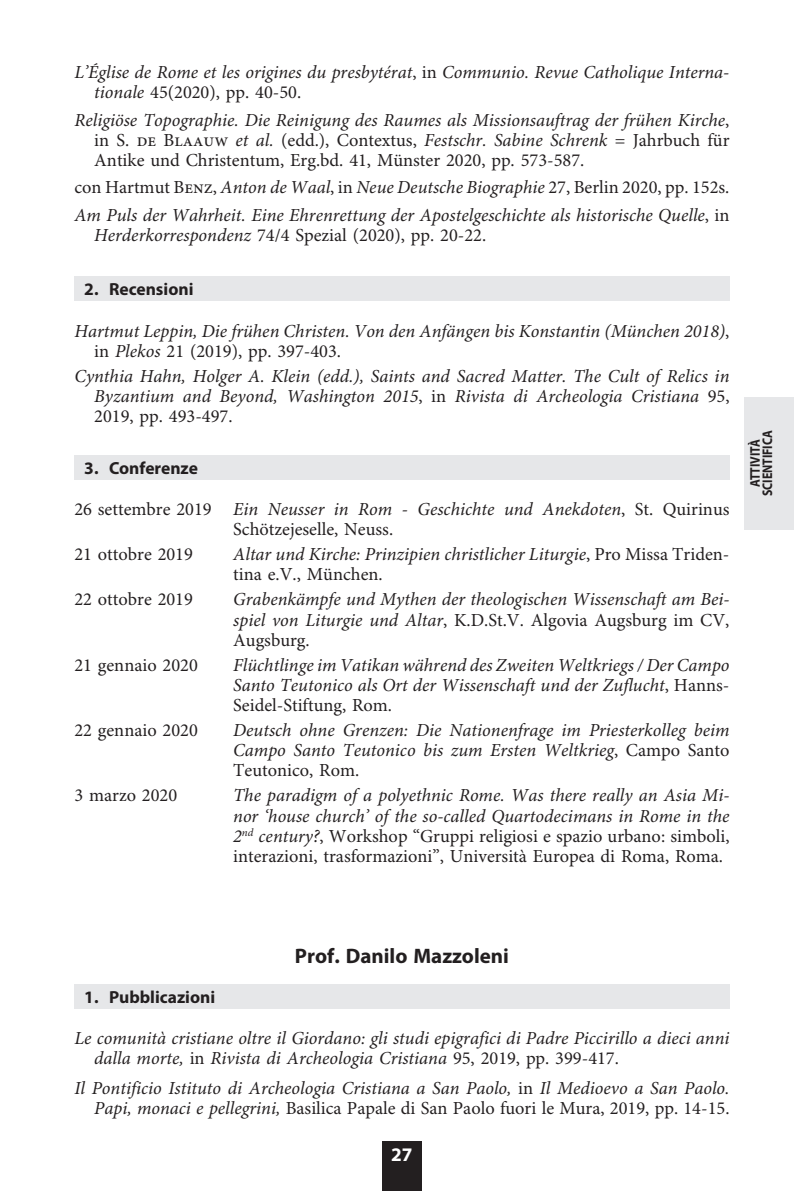
<style>
.page{position:relative;width:794px;height:1191px;background:#fff}
.page>*{position:absolute;margin:0;border:0;box-sizing:border-box;transform-origin:0 0}
.t1{font:700 21px "Myriad Pro";color:#231f20}
.t2{font:700 19.25px "Myriad Pro";color:#fff}
.t3{font:italic 18.38px/20.1px "Minion Pro";color:#231f20;text-align:justify}
.t4{font:18.38px/20.1px "Minion Pro";color:#231f20}
.t5{font:700 17.5px "Myriad Pro";color:#231f20}
.t6{font:700 14px/12.2px "Myriad Pro";color:#231f20;text-align:center;scale:.85 1}
.s1{font-style:normal}
.s2{font-style:italic}
</style>
<div class="page">
<div style="left:744px;top:397px;width:50px;height:132px;background:#e6e7e9"></div>
<div style="left:382px;top:1141px;width:40px;height:49px;background:#231f20"></div>
<div style="left:74px;top:276px;width:655px;height:25px;background:#e6e7e9"></div>
<div style="left:74px;top:455px;width:655px;height:24px;background:#e6e7e9"></div>
<div style="left:74px;top:983px;width:655px;height:25px;background:#e6e7e9"></div>
<p class="t3" style="left:94px;top:63px;width:636px;text-indent:-20px">L’Église de Rome et les origines du presbytérat<span class="s1">, in</span> Communio. Revue Catholique Interna&shy;tionale <span class="s1">45(2020), pp. 40-50.</span></p>
<p class="t3" style="left:94px;top:110px;width:636px;text-indent:-20px">Religiöse Topographie. Die Reinigung des Raumes als Missionsauftrag der frühen Kirche<span class="s1">, in S. de Blaauw</span> et al. <span class="s1">(edd.), Contextus,</span> Festschr. Sabine Schrenk <span class="s1">= Jahrbuch für Antike und Christentum, Erg.bd. 41, Münster 2020, pp. 573-587.</span></p>
<p class="t3" style="left:74px;top:174px;width:656px;line-height:27.7px"><span class="s1">con Hartmut Benz,</span> Anton de Waal<span class="s1">, in</span> Neue Deutsche Biographie <span class="s1">27, Berlin 2020, pp. 152s.<br></span>Am Puls der Wahrheit. Eine Ehrenrettung der Apostelgeschichte als historische Quelle<span class="s1">, in</span></p>
<p class="t4" style="left:94px;top:226px;width:393px"><span class="s2">Herderkorrespondenz</span> 74/4 Spezial (2020), pp. 20-22.</p>
<p class="t5" style="left:84px;top:280px;width:111px">2. Recensioni</p>
<p class="t3" style="left:94px;top:321px;width:636px;text-indent:-20px">Hartmut Leppin, Die frühen Christen. Von den Anfängen bis Konstantin (München 2018)<span class="s1">, in</span> Plekos <span class="s1">21 (2019), pp. 397-403.</span></p>
<p class="t3" style="left:94px;top:366px;width:637px;text-indent:-20px">Cynthia Hahn, Holger A. Klein (edd.), Saints and Sacred Matter. The Cult of Relics in Byzantium and Beyond, Washington 2015<span class="s1">, in</span> Rivista di Archeologia Cristiana <span class="s1">95, 2019, pp. 493-497.</span></p>
<p class="t5" style="left:84px;top:458px;width:115px">3. Conferenze</p>
<p class="t4" style="left:233px;top:500px;width:498px;text-indent:-159px">26 settembre 2019 <span class="s2">Ein Neusser in Rom - Geschichte und Anekdoten</span>, St. Quirinus<br>Schötzejeselle, Neuss.</p>
<p class="t4" style="left:74px;top:545px;width:120px">21 ottobre 2019</p>
<p class="t3" style="left:233px;top:545px;width:498px">Altar und Kirche: Prinzipien christlicher Liturgie<span class="s1">, Pro Missa Triden&shy;tina e.V., München.</span></p>
<p class="t4" style="left:74px;top:590px;width:120px">22 ottobre 2019</p>
<p class="t3" style="left:233px;top:590px;width:498px">Grabenkämpfe und Mythen der theologischen Wissenschaft am Bei&shy;spiel von Liturgie und Altar<span class="s1">, K.D.St.V. Algovia Augsburg im CV, Augsburg.</span></p>
<p class="t4" style="left:74px;top:655px;width:125px">21 gennaio 2020</p>
<p class="t3" style="left:233px;top:655px;width:498px">Flüchtlinge im Vatikan während des Zweiten Weltkriegs / Der Campo Santo Teutonico als Ort der Wissenschaft und der Zuflucht<span class="s1">, Hanns-Seidel-Stiftung, Rom.</span></p>
<p class="t4" style="left:74px;top:721px;width:125px">22 gennaio 2020</p>
<p class="t3" style="left:233px;top:721px;width:498px">Deutsch ohne Grenzen: Die Nationenfrage im Priesterkolleg beim Campo Santo Teutonico bis zum Ersten Weltkrieg<span class="s1">, Campo Santo Teutonico, Rom.</span></p>
<p class="t4" style="left:74px;top:786px;width:104px">3 marzo 2020</p>
<p class="t3" style="left:233px;top:786px;width:498px">The paradigm of a polyethnic Rome. Was there really an Asia Mi&shy;nor ‘house church’ of the so-called Quartodecimans in Rome in the 2<sup>nd</sup> century?<span class="s1">, Workshop “Gruppi religiosi e spazio urbano: simboli, interazioni, trasformazioni”, Università Europea di Roma, Roma.</span></p>
<p class="t6" style="left:749px;top:496px;width:79px;rotate:-90deg">ATTIVITÀ<br>SCIENTIFICA</p>
<p class="t1" style="left:295px;top:944px;width:215px">Prof. Danilo Mazzoleni</p>
<p class="t5" style="left:84px;top:986px;width:132px">1. Pubblicazioni</p>
<p class="t3" style="left:94px;top:1028px;width:637px;text-indent:-20px">Le comunità cristiane oltre il Giordano: gli studi epigrafici di Padre Piccirillo a dieci anni dalla morte, <span class="s1">in</span> Rivista di Archeologia Cristiana <span class="s1">95, 2019, pp. 399-417.</span></p>
<p class="t3" style="left:74px;top:1078px;width:656px;text-align:right">Il Pontificio Istituto di Archeologia Cristiana a San Paolo, <span class="s1">in</span> Il Medioevo a San Paolo.<br>Papi, monaci e pellegrini, <span class="s1">Basilica Papale di San Paolo fuori le Mura, 2019, pp. 14-15.</span></p>
<p class="t2" style="left:391px;top:1143px;width:23px">27</p>
</div>
